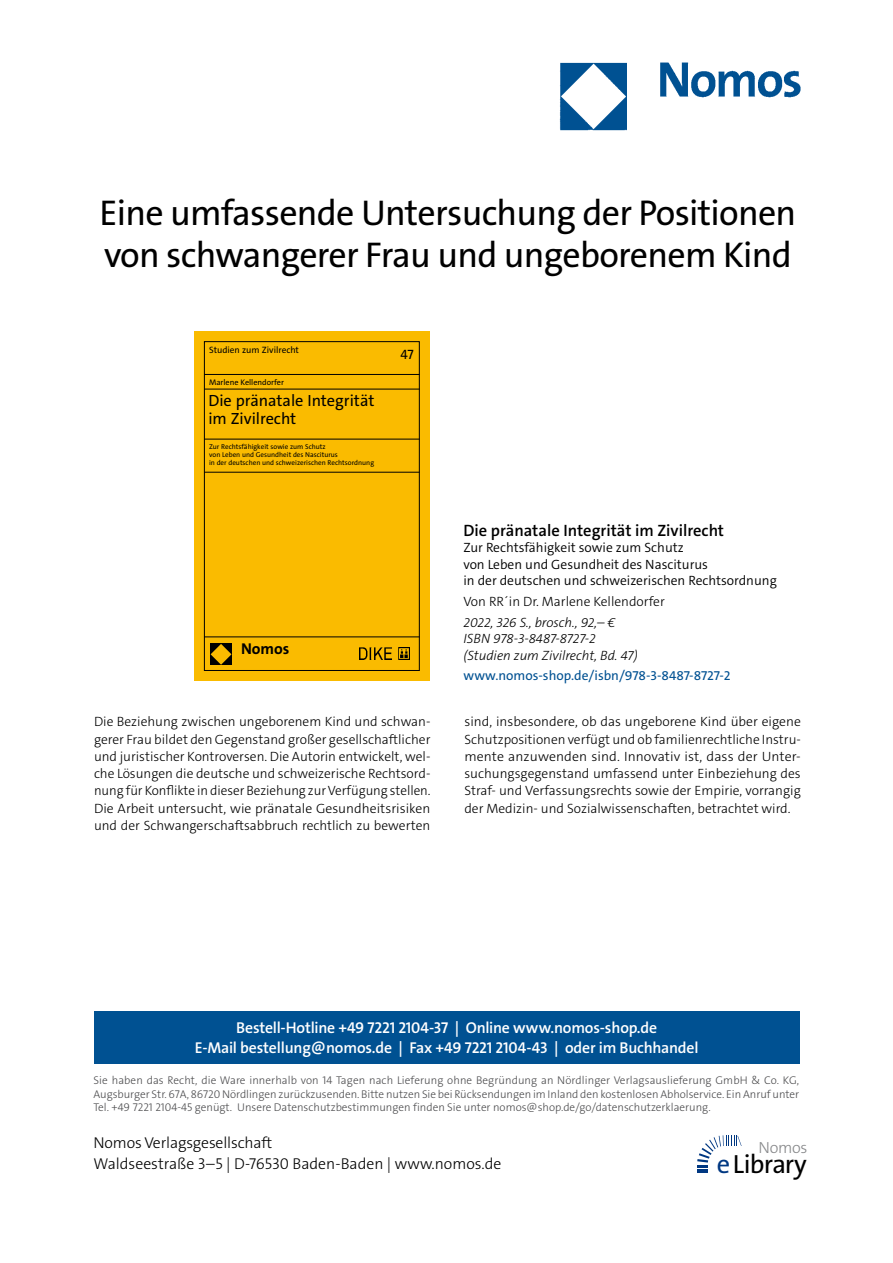
<style>
.page{position:relative;width:893px;height:1263px;background:#fff}
.page>*{position:absolute;margin:0;border:0;box-sizing:border-box;transform-origin:0 0}
.t1{font:36px/42px "The Sans Os F";letter-spacing:-.02em;color:#000}
.t2{font:26.4px "The Sans Os F";letter-spacing:-.03em;color:#000}
.t3{font:600 16.5px "The Sans C5";color:#000}
.t4{font:16.35px/18.5px "The Sans C5";color:#000}
.t5{font:300 16.2px "The Sans Os F";letter-spacing:-.02em;color:#87888a}
.t6{font:600 15.75px/21px "The Sans Os F";letter-spacing:-.01em;color:#fff;text-align:center}
.t7{font:300 15.75px/21px "The Sans Os F";color:#000}
.t8{font:700 15.75px "The Sans C5";color:#000}
.t9{font:300 13.5px/17.2px "The Sans C5";color:#000;text-align:justify}
.t10{font:300 13.5px/16.5px "The Sans C5";color:#000}
.t11{font:italic 300 13.5px/16.5px "The Sans C5";color:#000}
.t12{font:13.5px "The Sans C5";color:#005192}
.t13{font:13.5px "The Sans C5";color:#000}
.t14{font:300 11.25px/13.5px "The Sans Os F";color:#4b4b4d;text-align:justify}
.t15{font:9.3px "The Sans C5";color:#000}
.t16{font:8.1px "The Sans C5";color:#000}
.t17{font:7.05px/8.1px "The Sans C5";color:#000}
.s1{color:#003882}
</style>
<div class="page">
<img style="left:559px;top:62px;width:242px;height:69px">
<div style="left:94px;top:1011px;width:705px;height:52px;background:#005192"></div>
<svg style="left:697px;top:1135px;width:45px;height:38px"></svg>
<div style="left:194px;top:331px;width:236px;height:349px;background:#fabb00"></div>
<div style="left:204px;top:341px;width:216px;height:330px;border:1px solid #000"></div>
<hr style="left:204px;top:374px;width:216px;height:1px;background:#000">
<hr style="left:204px;top:389px;width:216px;height:1px;background:#000">
<hr style="left:204px;top:439px;width:216px;height:1px;background:#000">
<hr style="left:204px;top:472px;width:216px;height:1px;background:#000">
<hr style="left:204px;top:637px;width:216px;height:1px;background:#000">
<div style="left:210px;top:643px;width:22px;height:22px;background:#000"></div>
<svg style="left:211px;top:644px;width:20px;height:21px"></svg>
<img style="left:359px;top:648px;width:50px;height:12px">
<h1 class="t1" style="left:100px;top:195px;width:698px">Eine umfassende Untersuchung der Positionen von schwangerer Frau und ungeborenem Kind</h1>
<p class="t15" style="left:209px;top:344px;width:91px">Studien zum Zivilrecht</p>
<p class="t16" style="left:209px;top:377px;width:76px">Marlene Kellendorfer</p>
<p class="t4" style="left:208px;top:391px;width:168px">Die pränatale Integrität im Zivilrecht</p>
<p class="t17" style="left:209px;top:443px;width:166px">Zur Rechtsfähigkeit sowie zum Schutz<br>von Leben und Gesundheit des Nasciturus<br>in der deutschen und schweizerischen Rechtsordnung</p>
<p class="t13" style="left:400px;top:346px;width:15px">47</p>
<p class="t8" style="left:241px;top:639px;width:50px">Nomos</p>
<p class="t3" style="left:463px;top:519px;width:262px">Die pränatale Integrität im Zivilrecht</p>
<p class="t10" style="left:463px;top:539px;width:315px">Zur Rechtsfähigkeit sowie zum Schutz<br>von Leben und Gesundheit des Nasciturus<br>in der deutschen und schweizerischen Rechtsordnung</p>
<p class="t9" style="left:463px;top:593px;width:203px">Von RR´in Dr. Marlene Kellendorfer</p>
<p class="t11" style="left:463px;top:614px;width:176px">2022, 326 S., brosch., 92,– €<br>ISBN 978-3-8487-8727-2 (Studien zum Zivilrecht, Bd. 47)</p>
<p class="t12" style="left:463px;top:667px;width:269px">www.nomos-shop.de/isbn/978-3-8487-8727-2</p>
<p class="t9" style="left:94px;top:713px;width:338px">Die Beziehung zwischen ungeborenem Kind und schwan&shy;gerer Frau bildet den Gegenstand großer gesellschaftlicher und juristischer Kontroversen. Die Autorin entwickelt, wel&shy;che Lösungen die deutsche und schweizerische Rechtsord&shy;nung für Konflikte in dieser Beziehung zur Verfügung stellen.<br>Die Arbeit untersucht, wie pränatale Gesundheitsrisiken und der Schwangerschaftsabbruch rechtlich zu bewerten</p>
<p class="t9" style="left:464px;top:713px;width:338px">sind, insbesondere, ob das ungeborene Kind über eigene Schutzpositionen verfügt und ob familienrechtliche Instru&shy;mente anzuwenden sind. Innovativ ist, dass der Unter&shy;suchungsgegenstand umfassend unter Einbeziehung des Straf- und Verfassungsrechts sowie der Empirie, vorrangig der Medizin- und Sozialwissenschaften, betrachtet wird.</p>
<p class="t6" style="left:195px;top:1017px;width:505px">Bestell-Hotline +49 7221 2104-37 | Online www.nomos-shop.de<br>E-Mail bestellung@nomos.de | Fax +49 7221 2104-43 | oder im Buchhandel</p>
<p class="t14" style="left:94px;top:1074px;width:707px">Sie haben das Recht, die Ware innerhalb von 14 Tagen nach Lieferung ohne Begründung an Nördlinger Verlagsauslieferung GmbH &amp; Co. KG, Augsburger Str. 67A, 86720 Nördlingen zurückzusenden. Bitte nutzen Sie bei Rücksendungen im Inland den kostenlosen Abholservice. Ein Anruf unter Tel. +49 7221 2104-45 genügt. Unsere Datenschutzbestimmungen finden Sie unter nomos@shop.de/go/datenschutzerklaerung.</p>
<p class="t7" style="left:94px;top:1133px;width:409px">Nomos Verlagsgesellschaft<br>Waldseestraße 3–5 | D-76530 Baden-Baden | www.nomos.de</p>
<p class="t5" style="left:758px;top:1137px;width:51px">Nomos</p>
<h2 class="t2" style="left:717px;top:1153px;width:91px"><span class="s1">e</span>Library</h2>
</div>
